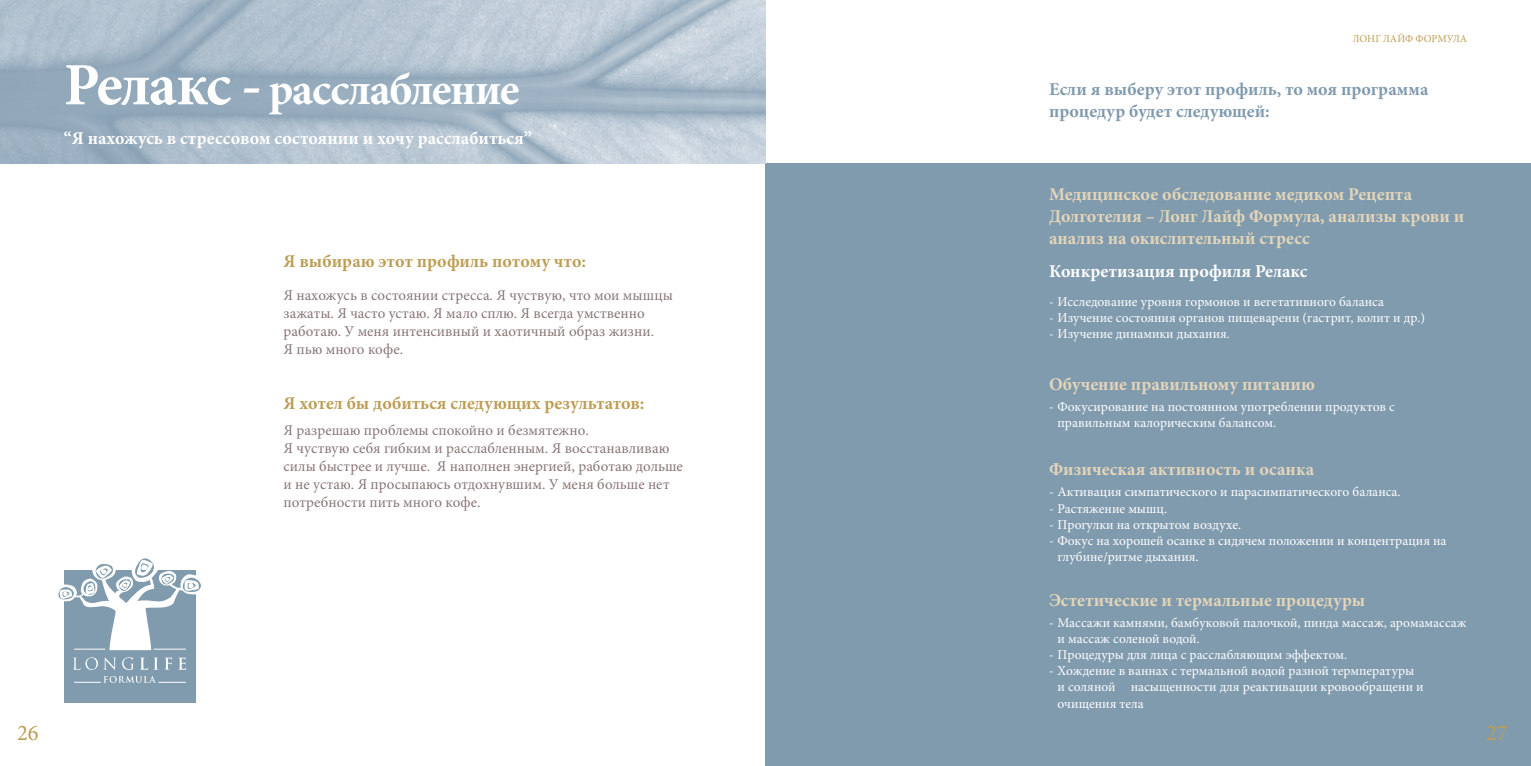
<style>
.page{position:relative;width:1531px;height:766px;background:#fff}
.page>*{position:absolute;margin:0;border:0;box-sizing:border-box;transform-origin:0 0}
.t1{font:700 45px "Minion Pro";letter-spacing:-.03em;color:#fff}
.t2{font:22.5px "Minion Pro";color:#bd9e55}
.t3{font:700 18px/21.6px "Minion Pro";color:#e4d6b9}
.t4{font:700 18px "Minion Pro";color:#fff}
.t5{font:700 18px "Minion Pro";color:#bd9e55}
.t6{font:700 18px/21.6px "Minion Pro";color:#809aae}
.t7{font:15px/18px "Minion Pro";color:#897576}
.t8{font:13.5px/16.2px "Minion Pro";color:#fff}
.t9{font:10.5px "Minion Pro";color:#bd9e55}
.s1{font-size:60px}
</style>
<div class="page">
<div style="left:765px;top:164px;width:766px;height:601px;background:#809aae"></div>
<img style="left:0;top:0;width:765px;height:164px">
<div style="left:64px;top:570px;width:132px;height:132px;background:#809aae"></div>
<svg style="left:73px;top:657px;width:43px;height:12px"></svg>
<svg style="left:122px;top:657px;width:12px;height:12px"></svg>
<svg style="left:140px;top:657px;width:32px;height:12px"></svg>
<svg style="left:178px;top:657px;width:8px;height:12px"></svg>
<svg style="left:58px;top:558px;width:143px;height:92px"></svg>
<svg style="left:74px;top:676px;width:112px;height:6px"></svg>
<h1 class="t1" style="left:64px;top:58px;width:457px"><span class="s1">Релакс -</span> расслабление</h1>
<h3 class="t4" style="left:64px;top:125px;width:470px">“Я нахожусь в стрессовом состоянии и хочу расслабиться”</h3>
<h3 class="t5" style="left:283px;top:249px;width:304px">Я выбираю этот профиль потому что:</h3>
<p class="t7" style="left:283px;top:286px;width:391px">Я нахожусь в состоянии стресса. Я чуствую, что мои мышцы зажаты. Я часто устаю. Я мало сплю. Я всегда умственно работаю. У меня интенсивный и хаотичный образ жизни.<br>Я пью много кофе.</p>
<h3 class="t5" style="left:283px;top:390px;width:362px">Я хотел бы добиться следующих результатов:</h3>
<p class="t7" style="left:283px;top:421px;width:401px">Я разрешаю проблемы спокойно и безмятежно.<br>Я чуствую себя гибким и расслабленным. Я восстанавливаю силы быстрее и лучше. Я наполнен энергией, работаю дольше и не устаю. Я просыпаюсь отдохнувшим. У меня больше нет потребности пить много кофе.</p>
<p class="t9" style="left:1353px;top:32px;width:116px">ЛОНГ ЛАЙФ ФОРМУЛА</p>
<h3 class="t6" style="left:1049px;top:78px;width:381px">Если я выберу этот профиль, то моя программа процедур будет следующей:</h3>
<h3 class="t3" style="left:1049px;top:183px;width:417px">Медицинское обследование медиком Рецепта<br>Долготелия – Лонг Лайф Формула, анализы крови и анализ на окислительный стресс</h3>
<h3 class="t4" style="left:1049px;top:258px;width:260px">Конкретизация профиля Релакс</h3>
<p class="t8" style="left:1049px;top:293px;width:336px">- Исследование уровня гормонов и вегетативного баланса</p>
<p class="t8" style="left:1049px;top:309px;width:378px">- Изучение состояния органов пищеварени (гастрит, колит и др.)</p>
<p class="t8" style="left:1049px;top:325px;width:182px">- Изучение динамики дыхания.</p>
<h3 class="t3" style="left:1049px;top:373px;width:267px">Обучение правильному питанию</h3>
<p class="t8" style="left:1057px;top:399px;width:339px;text-indent:-9px">- Фокусирование на постоянном употреблении продуктов с правильным калорическим балансом.</p>
<h3 class="t3" style="left:1049px;top:458px;width:267px">Физическая активность и осанка</h3>
<p class="t8" style="left:1049px;top:484px;width:353px">- Активация симпатического и парасимпатического баланса.</p>
<p class="t8" style="left:1049px;top:500px;width:120px">- Растяжение мышц.</p>
<p class="t8" style="left:1049px;top:516px;width:194px">- Прогулки на открытом воздухе.</p>
<p class="t8" style="left:1057px;top:532px;width:390px;text-indent:-9px">- Фокус на хорошей осанке в сидячем положении и концентрация на глубине/ритме дыхания.</p>
<h3 class="t3" style="left:1049px;top:589px;width:318px">Эстетические и термальные процедуры</h3>
<p class="t8" style="left:1057px;top:614px;width:411px;text-indent:-9px">- Массажи камнями, бамбуковой палочкой, пинда массаж, аромамассаж и массаж соленой водой.</p>
<p class="t8" style="left:1049px;top:646px;width:300px">- Процедуры для лица с расслабляющим эффектом.</p>
<p class="t8" style="left:1057px;top:662px;width:368px;text-indent:-9px">- Хождение в ваннах с термальной водой разной термпературы и соляной насыщенности для реактивации кровообращени и очищения тела</p>
<h2 class="t2" style="left:17px;top:717px;width:23px">26</h2>
<h2 class="t2" style="left:1486px;top:717px;width:23px">27</h2>
</div>
